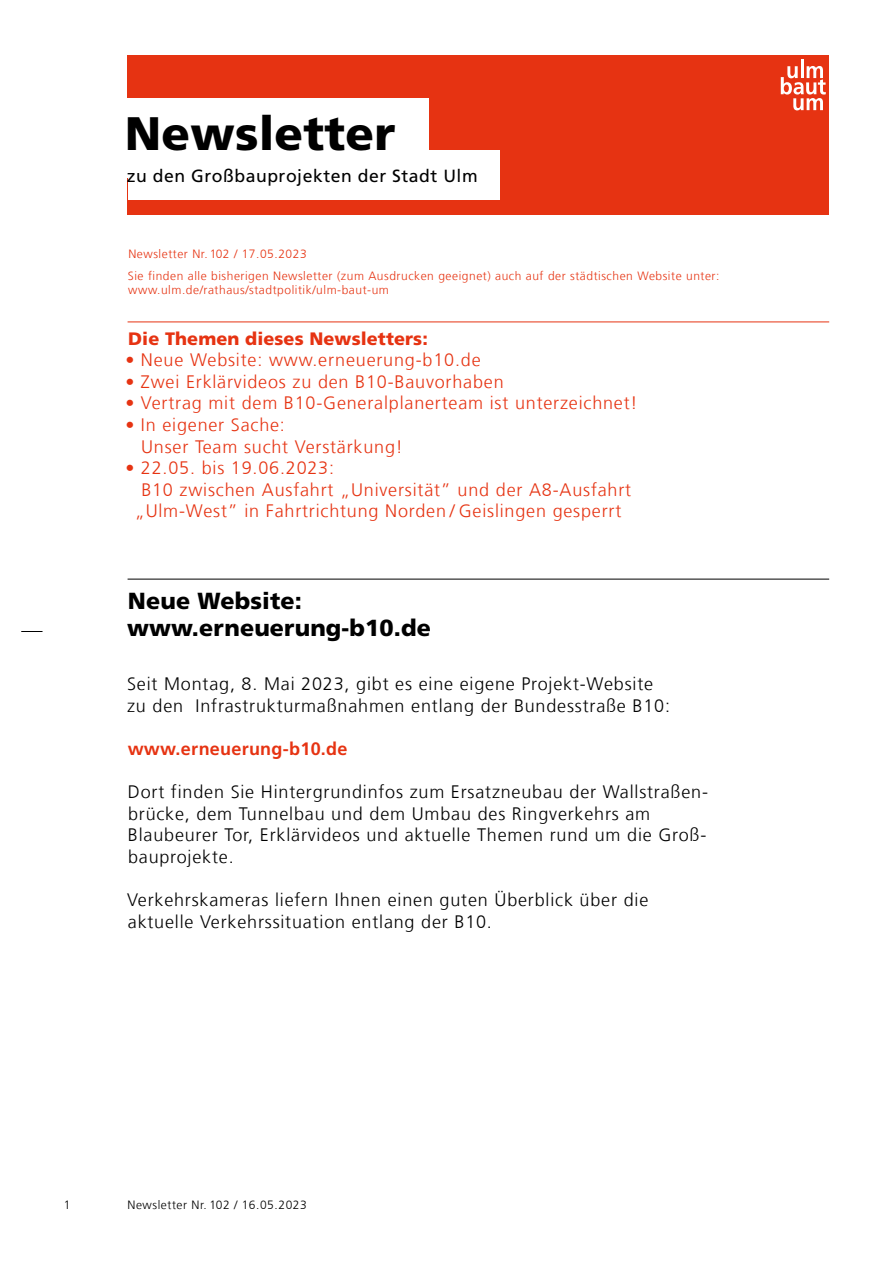
<style>
.page{position:relative;width:893px;height:1263px;background:#fff}
.page>*{position:absolute;margin:0;border:0;box-sizing:border-box;transform-origin:0 0}
.t1{font:900 46.95px "Frutiger";letter-spacing:.005em;color:#000}
.t2{font:900 23.25px/27px "Frutiger LT Com";letter-spacing:.005em;color:#000}
.t3{font:300 18px/21.6px "Frutiger LT Com";letter-spacing:.045em;color:#000}
.t4{font:300 18px/21.6px "Frutiger LT Com";letter-spacing:.045em;color:#e63312}
.t5{font:900 18px "Frutiger LT Com";letter-spacing:.005em;color:#e63312}
.t6{font:700 18px "Frutiger";letter-spacing:.015em;color:#e63312}
.t7{font:17.55px "Frutiger";letter-spacing:.03em;color:#000}
.t8{font:300 12px/21.6px "Frutiger LT Com";letter-spacing:.045em;color:#e63312}
.t9{font:300 12px "Frutiger LT Com";letter-spacing:.045em;color:#000}
</style>
<div class="page">
<svg style="left:21px;top:631px;width:22px;height:1px"></svg>
<hr style="left:128px;top:322px;width:701px;height:1px;background:#e63312">
<hr style="left:128px;top:579px;width:701px;height:1px;background:#000">
<div style="left:128px;top:55px;width:701px;height:160px;background:#e63312"></div>
<hr style="left:801px;top:60px;width:3px;height:18px;background:#fff">
<svg style="left:781px;top:66px;width:45px;height:44px"></svg>
<div style="left:128px;top:98px;width:301px;height:80px;background:#fff"></div>
<div style="left:128px;top:151px;width:371px;height:49px;background:#fff"></div>
<h1 class="t1" style="left:125px;top:105px;width:272px">Newsletter</h1>
<p class="t7" style="left:127px;top:165px;width:352px">zu den Großbauprojekten der Stadt Ulm</p>
<p class="t8" style="left:128px;top:243px;width:593px">Newsletter Nr. 102 / 17.05.2023<br>Sie finden alle bisherigen Newsletter (zum Ausdrucken geeignet) auch auf der städtischen Website unter:</p>
<p class="t8" style="left:128px;top:279px;width:262px">www.ulm.de/rathaus/stadtpolitik/ulm-baut-um</p>
<p class="t5" style="left:128px;top:327px;width:301px">Die Themen dieses Newsletters:</p>
<p class="t4" style="left:125px;top:349px;width:357px">• Neue Website: www.erneuerung-b10.de</p>
<p class="t4" style="left:125px;top:371px;width:380px">• Zwei Erklärvideos zu den B10-Bauvorhaben</p>
<p class="t4" style="left:125px;top:392px;width:514px">• Vertrag mit dem B10-Generalplanerteam ist unterzeichnet!</p>
<p class="t4" style="left:141px;top:414px;width:263px;text-indent:-16px">• In eigener Sache:<br>Unser Team sucht Verstärkung!</p>
<p class="t4" style="left:125px;top:457px;width:210px">• 22.05. bis 19.06.2023:</p>
<p class="t4" style="left:141px;top:479px;width:491px">B10 zwischen Ausfahrt „Universität” und der A8-Ausfahrt</p>
<p class="t4" style="left:135px;top:500px;width:488px">„Ulm-West” in Fahrtrichtung Norden / Geislingen gesperrt</p>
<p class="t2" style="left:127px;top:587px;width:305px">Neue Website: www.erneuerung-b10.de</p>
<p class="t3" style="left:127px;top:673px;width:544px">Seit Montag, 8. Mai 2023, gibt es eine eigene Projekt-Website zu den Infrastrukturmaßnahmen entlang der Bundesstraße B10:</p>
<p class="t6" style="left:128px;top:738px;width:221px">www.erneuerung-b10.de</p>
<p class="t3" style="left:128px;top:781px;width:582px">Dort finden Sie Hintergrundinfos zum Ersatzneubau der Wallstraßen&shy;brücke, dem Tunnelbau und dem Umbau des Ringverkehrs am Blaubeurer Tor, Erklärvideos und aktuelle Themen rund um die Groß&shy;bauprojekte.</p>
<p class="t3" style="left:127px;top:889px;width:523px">Verkehrskameras liefern Ihnen einen guten Überblick über die aktuelle Verkehrssituation entlang der B10.</p>
<p class="t9" style="left:64px;top:1197px;width:8px">1</p>
<p class="t9" style="left:128px;top:1197px;width:181px">Newsletter Nr. 102 / 16.05.2023</p>
</div>
